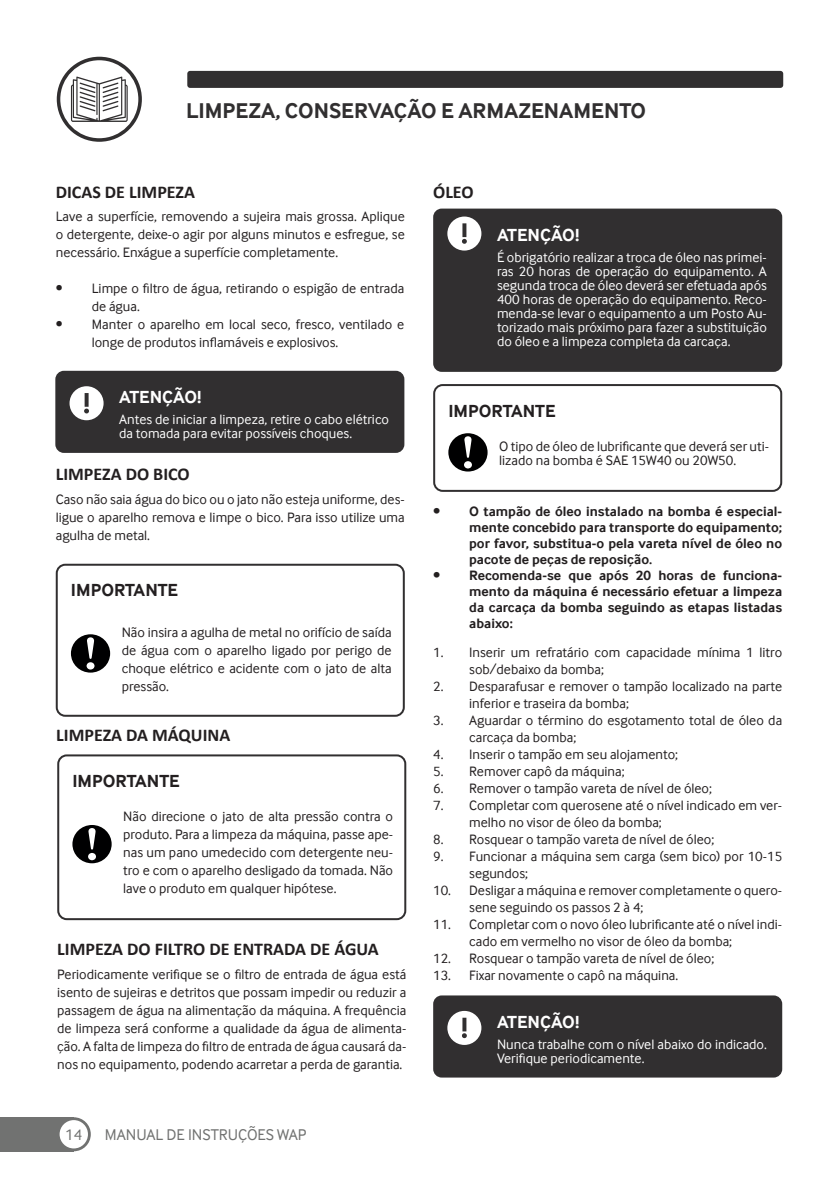
<style>
.page{position:relative;width:840px;height:1191px;background:#fff}
.page>*{position:absolute;margin:0;border:0;box-sizing:border-box;transform-origin:0 0}
.t1{font:700 22px "Inter Face";color:#312f30}
.t2{font:700 18px "Calibri";color:#231f20}
.t3{font:700 18px "Inter Face";color:#231f20}
.t4{font:700 18px "Inter Face";color:#fff}
.t5{font:16px "Inter Face";color:#717271}
.t6{font:14px/18px "Inter Face";color:#231f20}
.t7{font:14px/14px "Inter Face";color:#fff}
.t8{font:700 14px/16px "Inter Face";color:#231f20;text-align:justify}
</style>
<div class="page">
<div style="left:0;top:1117px;width:74px;height:34px;background:#717271"></div>
<svg style="left:57px;top:1117px;width:34px;height:34px"></svg>
<div style="left:60px;top:1120px;width:28px;height:28px;background:#fff;border-radius:50%"></div>
<div style="left:187px;top:71px;width:595px;height:17px;background:#312f30;border-radius:3px"></div>
<svg style="left:57px;top:57px;width:85px;height:85px"></svg>
<div style="left:60px;top:60px;width:78px;height:78px;background:#fff;border-radius:50%"></div>
<svg style="left:71px;top:77px;width:57px;height:45px"></svg>
<svg style="left:448px;top:433px;width:39px;height:38px"></svg>
<div style="left:433px;top:995px;width:348px;height:82px;background:#312f30;border-radius:9px"></div>
<div style="left:447px;top:1011px;width:34px;height:34px;background:#fff;border-radius:50%"></div>
<svg style="left:462px;top:1017px;width:4px;height:21px"></svg>
<div style="left:433px;top:384px;width:348px;height:108px;border:2px solid #312f30;border-radius:9px"></div>
<div style="left:433px;top:209px;width:348px;height:163px;background:#312f30;border-radius:9px"></div>
<div style="left:447px;top:216px;width:34px;height:34px;background:#fff;border-radius:50%"></div>
<svg style="left:462px;top:223px;width:4px;height:21px"></svg>
<svg style="left:71px;top:634px;width:39px;height:38px"></svg>
<svg style="left:72px;top:825px;width:40px;height:38px"></svg>
<div style="left:56px;top:564px;width:348px;height:153px;border:2px solid #312f30;border-radius:9px"></div>
<div style="left:57px;top:754px;width:349px;height:166px;border:2px solid #312f30;border-radius:9px"></div>
<div style="left:55px;top:371px;width:349px;height:82px;background:#312f30;border-radius:9px"></div>
<div style="left:69px;top:386px;width:34px;height:34px;background:#fff;border-radius:50%"></div>
<svg style="left:84px;top:393px;width:5px;height:20px"></svg>
<p class="t1" style="left:186px;top:98px;width:461px">LIMPEZA, CONSERVAÇÃO E ARMAZENAMENTO</p>
<p class="t2" style="left:56px;top:179px;width:141px">DICAS DE LIMPEZA</p>
<p class="t6" style="left:56px;top:208px;width:350px;text-align:justify">Lave a superfície, removendo a sujeira mais grossa. Aplique o detergente, deixe-o agir por alguns minutos e esfregue, se necessário. Enxágue a superfície completamente.</p>
<p class="t6" style="left:92px;top:280px;width:314px;text-indent:-36px">• Limpe o filtro de água, retirando o espigão de entrada de água.</p>
<p class="t6" style="left:92px;top:316px;width:314px;text-indent:-36px">• Manter o aparelho em local seco, fresco, ventilado e longe de produtos inflamáveis e explosivos.</p>
<p class="t4" style="left:119px;top:387px;width:84px">ATENÇÃO!</p>
<p class="t7" style="left:119px;top:412px;width:271px">Antes de iniciar a limpeza, retire o cabo elétrico da tomada para evitar possíveis choques.</p>
<p class="t2" style="left:56px;top:461px;width:135px">LIMPEZA DO BICO</p>
<p class="t6" style="left:56px;top:490px;width:350px;text-align:justify">Caso não saia água do bico ou o jato não esteja uniforme, des&shy;ligue o aparelho remova e limpe o bico. Para isso utilize uma agulha de metal.</p>
<p class="t3" style="left:71px;top:580px;width:109px">IMPORTANTE</p>
<p class="t6" style="left:122px;top:623px;width:271px;text-align:justify">Não insira a agulha de metal no orifício de saída de água com o aparelho ligado por perigo de choque elétrico e acidente com o jato de alta pressão.</p>
<p class="t2" style="left:56px;top:722px;width:175px">LIMPEZA DA MÁQUINA</p>
<p class="t3" style="left:72px;top:770px;width:109px">IMPORTANTE</p>
<p class="t6" style="left:123px;top:807px;width:271px;text-align:justify">Não direcione o jato de alta pressão contra o produto. Para a limpeza da máquina, passe ape&shy;nas um pano umedecido com detergente neu&shy;tro e com o aparelho desligado da tomada. Não lave o produto em qualquer hipótese.</p>
<p class="t2" style="left:57px;top:936px;width:323px">LIMPEZA DO FILTRO DE ENTRADA DE ÁGUA</p>
<p class="t6" style="left:57px;top:965px;width:350px;text-align:justify">Periodicamente verifique se o filtro de entrada de água está isento de sujeiras e detritos que possam impedir ou reduzir a passagem de água na alimentação da máquina. A frequência de limpeza será conforme a qualidade da água de alimenta&shy;ção. A falta de limpeza do filtro de entrada de água causará da&shy;nos no equipamento, podendo acarretar a perda de garantia.</p>
<p class="t5" style="left:65px;top:1125px;width:19px">14</p>
<p class="t5" style="left:105px;top:1125px;width:203px">MANUAL DE INSTRUÇÕES WAP</p>
<p class="t2" style="left:433px;top:179px;width:42px">ÓLEO</p>
<p class="t4" style="left:496px;top:224px;width:84px">ATENÇÃO!</p>
<p class="t7" style="left:496px;top:250px;width:271px;text-align:justify">É obrigatório realizar a troca de óleo nas primei&shy;ras 20 horas de operação do equipamento. A segunda troca de óleo deverá ser efetuada após 400 horas de operação do equipamento. Reco&shy;menda-se levar o equipamento a um Posto Au&shy;torizado mais próximo para fazer a substituição do óleo e a limpeza completa da carcaça.</p>
<p class="t3" style="left:448px;top:400px;width:109px">IMPORTANTE</p>
<p class="t6" style="left:499px;top:439px;width:271px;line-height:14px">O tipo de óleo de lubrificante que deverá ser uti&shy;lizado na bomba é SAE 15W40 ou 20W50.</p>
<p class="t8" style="left:469px;top:503px;width:314px;text-indent:-36px">• O tampão de óleo instalado na bomba é especial&shy;mente concebido para transporte do equipamento; por favor, substitua-o pela vareta nível de óleo no pacote de peças de reposição.</p>
<p class="t8" style="left:469px;top:567px;width:314px;text-indent:-36px">• Recomenda-se que após 20 horas de funciona&shy;mento da máquina é necessário efetuar a limpeza da carcaça da bomba seguindo as etapas listadas abaixo:</p>
<p class="t6" style="left:469px;top:643px;width:314px;line-height:17px;text-indent:-36px">1. Inserir um refratário com capacidade mínima 1 litro sob/debaixo da bomba;</p>
<p class="t6" style="left:469px;top:677px;width:314px;line-height:17px;text-indent:-36px">2. Desparafusar e remover o tampão localizado na parte inferior e traseira da bomba;</p>
<p class="t6" style="left:469px;top:711px;width:314px;line-height:17px;text-indent:-36px">3. Aguardar o término do esgotamento total de óleo da carcaça da bomba;</p>
<p class="t6" style="left:433px;top:745px;width:246px">4. Inserir o tampão em seu alojamento;</p>
<p class="t6" style="left:433px;top:762px;width:193px">5. Remover capô da máquina;</p>
<p class="t6" style="left:433px;top:779px;width:280px">6. Remover o tampão vareta de nível de óleo;</p>
<p class="t6" style="left:469px;top:796px;width:314px;line-height:17px;text-indent:-36px">7. Completar com querosene até o nível indicado em ver&shy;melho no visor de óleo da bomba;</p>
<p class="t6" style="left:433px;top:830px;width:282px">8. Rosquear o tampão vareta de nível de óleo;</p>
<p class="t6" style="left:469px;top:847px;width:314px;line-height:17px;text-indent:-36px">9. Funcionar a máquina sem carga (sem bico) por 10-15 segundos;</p>
<p class="t6" style="left:469px;top:881px;width:314px;line-height:17px;text-indent:-36px">10. Desligar a máquina e remover completamente o quero&shy;sene seguindo os passos 2 à 4;</p>
<p class="t6" style="left:469px;top:915px;width:314px;line-height:17px;text-indent:-36px">11. Completar com o novo óleo lubrificante até o nível indi&shy;cado em vermelho no visor de óleo da bomba;</p>
<p class="t6" style="left:433px;top:949px;width:282px">12. Rosquear o tampão vareta de nível de óleo;</p>
<p class="t6" style="left:433px;top:966px;width:246px">13. Fixar novamente o capô na máquina.</p>
<p class="t4" style="left:496px;top:1011px;width:84px">ATENÇÃO!</p>
<p class="t7" style="left:496px;top:1037px;width:271px">Nunca trabalhe com o nível abaixo do indicado.<br>Verifique periodicamente.</p>
</div>
